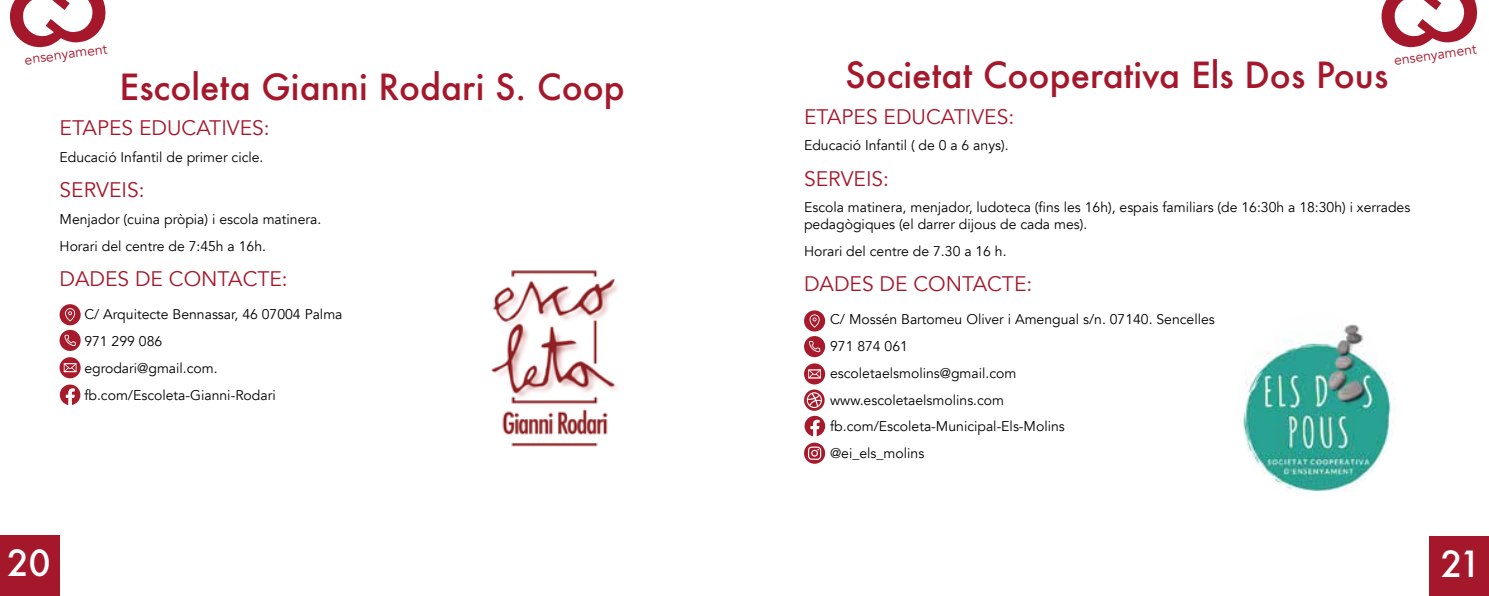
<style>
.page{position:relative;width:1489px;height:596px;background:#fff}
.page>*{position:absolute;margin:0;border:0;box-sizing:border-box;transform-origin:0 0}
.t1{font:500 35px "Futura";color:#a5182c}
.t2{font:500 35px "Futura";color:#fff}
.t3{font:21px "Avenir";color:#a5182c}
.t4{font:14px/26.8px "Avenir";color:#000}
.t5{font:14px "Avenir";color:#a5182c}
</style>
<div class="page">
<div style="left:0;top:535px;width:60px;height:60px;background:#a5182c"></div>
<svg style="left:10px;top:0;width:96px;height:47px"></svg>
<div style="left:1429px;top:536px;width:59px;height:59px;background:#a5182c"></div>
<svg style="left:1381px;top:0;width:96px;height:47px"></svg>
<img style="left:491px;top:270px;width:127px;height:177px">
<div style="left:60px;top:329px;width:21px;height:22px;background:#a61a2b;border-radius:50%"></div>
<svg style="left:64px;top:334px;width:12px;height:12px"></svg>
<div style="left:60px;top:304px;width:21px;height:21px;background:#a61a2b;border-radius:50%"></div>
<svg style="left:65px;top:308px;width:10px;height:13px"></svg>
<svg style="left:60px;top:357px;width:21px;height:21px"></svg>
<svg style="left:64px;top:363px;width:12px;height:9px"></svg>
<svg style="left:60px;top:384px;width:20px;height:21px"></svg>
<div style="left:804px;top:389px;width:20px;height:21px;background:#a61a2b;border-radius:50%"></div>
<svg style="left:806px;top:392px;width:16px;height:16px"></svg>
<div style="left:804px;top:336px;width:21px;height:21px;background:#a61a2b;border-radius:50%"></div>
<svg style="left:809px;top:341px;width:11px;height:11px"></svg>
<div style="left:804px;top:310px;width:21px;height:21px;background:#a61a2b;border-radius:50%"></div>
<svg style="left:809px;top:314px;width:10px;height:13px"></svg>
<div style="left:804px;top:363px;width:21px;height:21px;background:#a61a2b;border-radius:50%"></div>
<svg style="left:808px;top:369px;width:13px;height:9px"></svg>
<svg style="left:804px;top:415px;width:21px;height:21px"></svg>
<svg style="left:804px;top:442px;width:21px;height:21px"></svg>
<svg style="left:808px;top:446px;width:13px;height:13px"></svg>
<img style="left:1240px;top:324px;width:154px;height:168px">
<p class="t5" style="left:23px;top:51px;width:85px;rotate:-8deg">ensenyament</p>
<p class="t5" style="left:1392px;top:52px;width:85px;rotate:-8deg">ensenyament</p>
<h1 class="t1" style="left:845px;top:51px;width:544px">Societat Cooperativa Els Dos Pous</h1>
<h2 class="t3" style="left:804px;top:104px;width:212px">ETAPES EDUCATIVES:</h2>
<p class="t4" style="left:804px;top:132px;width:206px">Educació Infantil ( de 0 a 6 anys).</p>
<h2 class="t3" style="left:804px;top:166px;width:87px">SERVEIS:</h2>
<p class="t4" style="left:804px;top:199px;width:608px;line-height:16.8px">Escola matinera, menjador, ludoteca (fins les 16h), espais familiars (de 16:30h a 18:30h) i xerrades pedagògiques (el darrer dijous de cada mes).</p>
<p class="t4" style="left:804px;top:238px;width:204px">Horari del centre de 7.30 a 16 h.</p>
<h2 class="t3" style="left:804px;top:271px;width:230px">DADES DE CONTACTE:</h2>
<p class="t4" style="left:830px;top:306px;width:386px">C/ Mossén Bartomeu Oliver i Amengual s/n. 07140. Sencelles<br>971 874 061<br>escoletaelsmolins@gmail.com<br>www.escoletaelsmolins.com fb.com/Escoleta-Municipal-Els-Molins<br>@ei_els_molins</p>
<h1 class="t1" style="left:120px;top:63px;width:507px">Escoleta Gianni Rodari S. Coop</h1>
<h2 class="t3" style="left:60px;top:115px;width:212px">ETAPES EDUCATIVES:</h2>
<p class="t4" style="left:60px;top:144px;width:205px">Educació Infantil de primer cicle.</p>
<h2 class="t3" style="left:60px;top:177px;width:87px">SERVEIS:</h2>
<p class="t4" style="left:60px;top:206px;width:263px">Menjador (cuina pròpia) i escola matinera.<br>Horari del centre de 7:45h a 16h.</p>
<h2 class="t3" style="left:60px;top:266px;width:230px">DADES DE CONTACTE:</h2>
<p class="t4" style="left:84px;top:301px;width:260px">C/ Arquitecte Bennassar, 46 07004 Palma<br>971 299 086<br>egrodari@gmail.com. fb.com/Escoleta-Gianni-Rodari</p>
<h1 class="t2" style="left:7px;top:539px;width:45px">20</h1>
<h1 class="t2" style="left:1440px;top:540px;width:42px">21</h1>
</div>
